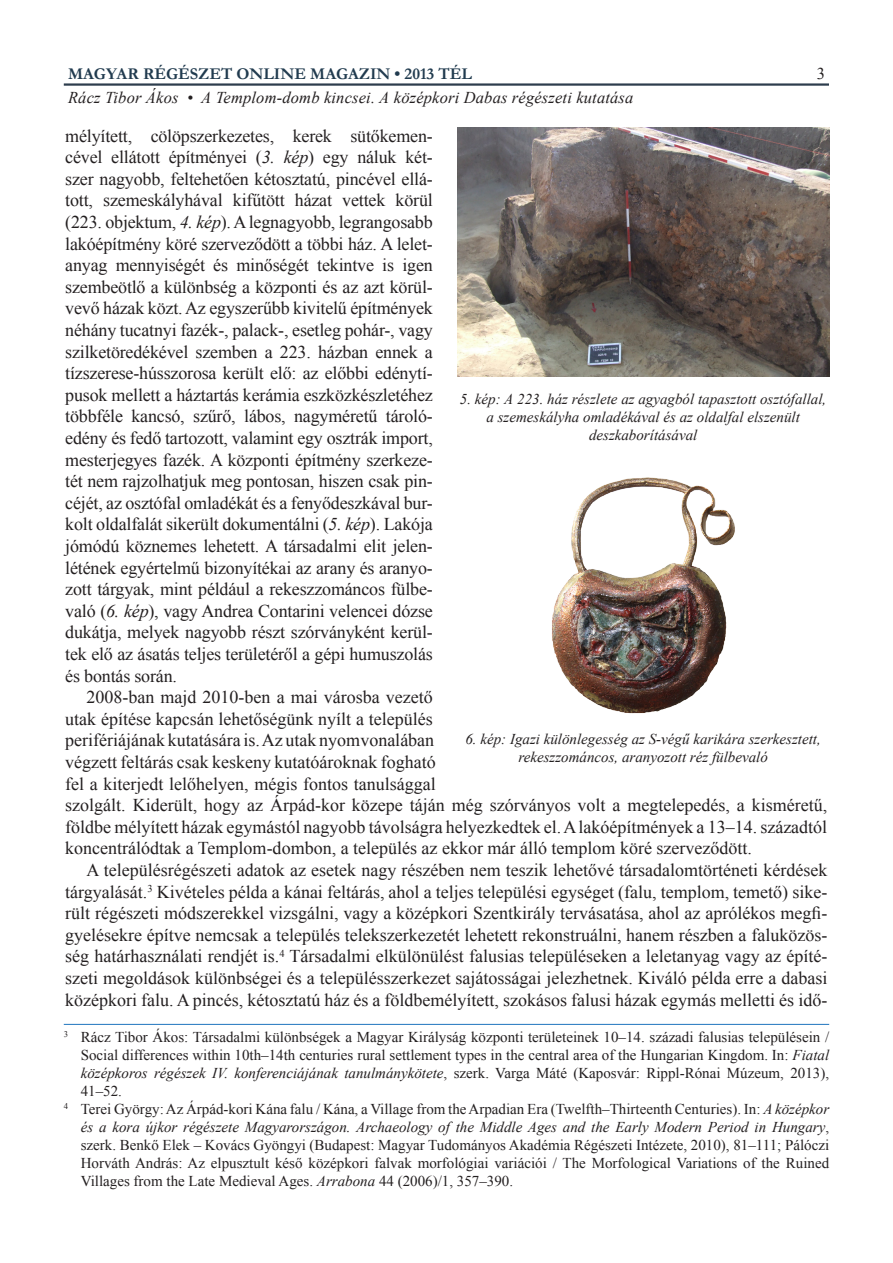
<style>
.page{position:relative;width:893px;height:1263px;background:#fff}
.page>*{position:absolute;margin:0;border:0;box-sizing:border-box;transform-origin:0 0}
.cikk_szoveg_print{font:18px/21.6px "Times New Roman";color:#231f20}
.labjegyzet{font:18px/21.6px "Times New Roman";letter-spacing:-.01em;color:#231f20;text-align:justify}
.t1{font:italic 16.5px "Times New Roman";letter-spacing:.01em;color:#231f20}
.t2{font:700 16.5px "Garamond";color:#213b4f}
.t3{font:16.5px "Times New Roman";color:#231f20}
.labjegyzet-2{font:15px/18px "Times New Roman";color:#231f20;text-align:justify}
.kepala{font:italic 15px/18px "Times New Roman";color:#231f20;text-align:center}
.s1{font-style:italic}
</style>
<div class="page">
<hr style="left:64px;top:83px;width:765px;height:3px;background:#2d3d4d">
<hr style="left:64px;top:1024px;width:765px;height:1px;background:#3884c5">
<img style="left:457px;top:128px;width:372px;height:248px">
<img style="left:552px;top:477px;width:183px;height:237px">
<p class="t2" style="left:68px;top:62px;width:405px">MAGYAR RÉGÉSZET ONLINE MAGAZIN • 2013 TÉL</p>
<p class="t1" style="left:68px;top:87px;width:567px">Rácz Tibor Ákos • A Templom-domb kincsei. A középkori Dabas régészeti kutatása</p>
<p class="t3" style="left:817px;top:62px;width:10px">3</p>
<p class="labjegyzet" style="left:65px;top:124px;width:369px">mélyített, cölöpszerkezetes, kerek sütőkemen&shy;cével ellátott építményei (<span class="s1">3. kép</span>) egy náluk két&shy;szer nagyobb, feltehetően kétosztatú, pincével ellá&shy;tott, szemeskályhával kifűtött házat vettek körül (223. objektum, <span class="s1">4. kép</span>). A legnagyobb, legrangosabb lakóépítmény köré szerveződött a többi ház. A lelet&shy;anyag mennyiségét és minőségét tekintve is igen szembeötlő a különbség a központi és az azt körül&shy;vevő házak közt. Az egyszerűbb kivitelű építmények néhány tucatnyi fazék-, palack-, esetleg pohár-, vagy szilketöredékével szemben a 223. házban ennek a tízszerese-hússzorosa került elő: az előbbi edénytí&shy;pusok mellett a háztartás kerámia eszközkészletéhez többféle kancsó, szűrő, lábos, nagyméretű tároló&shy;edény és fedő tartozott, valamint egy osztrák import, mesterjegyes fazék. A központi építmény szerkeze&shy;tét nem rajzolhatjuk meg pontosan, hiszen csak pin&shy;céjét, az osztófal omladékát és a fenyődeszkával bur&shy;kolt oldalfalát sikerült dokumentálni (<span class="s1">5. kép</span>). Lakója jómódú köznemes lehetett. A társadalmi elit jelen&shy;létének egyértelmű bizonyítékai az arany és aranyo&shy;zott tárgyak, mint például a rekeszzománcos fülbe&shy;való (<span class="s1">6. kép</span>), vagy Andrea Contarini velencei dózse dukátja, melyek nagyobb részt szórványként kerül&shy;tek elő az ásatás teljes területéről a gépi humuszolás és bontás során.</p>
<p class="cikk_szoveg_print" style="left:65px;top:686px;width:763px;text-indent:21px">2008-ban majd 2010-ben a mai városba vezető<br>utak építése kapcsán lehetőségünk nyílt a település<br>perifériájának kutatására is. Az utak nyomvonalában<br>végzett feltárás csak keskeny kutatóároknak fogható<br>fel a kiterjedt lelőhelyen, mégis fontos tanulsággal<br>szolgált. Kiderült, hogy az Árpád-kor közepe táján még szórványos volt a megtelepedés, a kisméretű, földbe mélyített házak egymástól nagyobb távolságra helyezkedtek el. A lakóépítmények a 13–14. századtól koncentrálódtak a Templom-dombon, a település az ekkor már álló templom köré szerveződött.</p>
<p class="cikk_szoveg_print" style="left:65px;top:859px;width:764px;text-align:justify;text-indent:21px">A településrégészeti adatok az esetek nagy részében nem teszik lehetővé társadalomtörténeti kérdések tárgyalását.<sup>3</sup> Kivételes példa a kánai feltárás, ahol a teljes települési egységet (falu, templom, temető) sike&shy;rült régészeti módszerekkel vizsgálni, vagy a középkori Szentkirály tervásatása, ahol az aprólékos megfi&shy;gyelésekre építve nemcsak a település telekszerkezetét lehetett rekonstruálni, hanem részben a faluközös&shy;ség határhasználati rendjét is.<sup>4</sup> Társadalmi elkülönülést falusias településeken a leletanyag vagy az építé&shy;szeti megoldások különbségei és a településszerkezet sajátosságai jelezhetnek. Kiváló példa erre a dabasi középkori falu. A pincés, kétosztatú ház és a földbemélyített, szokásos falusi házak egymás melletti és idő-</p>
<p class="labjegyzet-2" style="left:81px;top:1028px;width:750px;text-indent:-17px"><sup>3</sup> Rácz Tibor Ákos: Társadalmi különbségek a Magyar Királyság központi területeinek 10–14. századi falusias településein / Social differences within 10th–14th centuries rural settlement types in the central area of the Hungarian Kingdom. In: <span class="s1">Fiatal középkoros régészek IV. konferenciájának tanulmánykötete</span>, szerk. Varga Máté (Kaposvár: Rippl-Rónai Múzeum, 2013), 41–52.</p>
<p class="labjegyzet-2" style="left:81px;top:1100px;width:750px;text-indent:-17px"><sup>4</sup> Terei György: Az Árpád-kori Kána falu / Kána, a Village from the Arpadian Era (Twelfth–Thirteenth Centuries). In: <span class="s1">A középkor és a kora újkor régészete Magyarországon. Archaeology of the Middle Ages and the Early Modern Period in Hungary</span>, szerk. Benkő Elek – Kovács Gyöngyi (Budapest: Magyar Tudományos Akadémia Régészeti Intézete, 2010), 81–111; Pálóczi Horváth András: Az elpusztult késő középkori falvak morfológiai variációi / The Morfological Variations of the Ruined Villages from the Late Medieval Ages. <span class="s1">Arrabona</span> 44 (2006)/1, 357–390.</p>
<p class="kepala" style="left:460px;top:389px;width:368px">5. kép: A 223. ház részlete az agyagból tapasztott osztófallal, a szemeskályha omladékával és az oldalfal elszenült deszkaborításával</p>
<p class="kepala" style="left:465px;top:729px;width:357px">6. kép: Igazi különlegesség az S-végű karikára szerkesztett, rekeszzománcos, aranyozott réz fülbevaló</p>
</div>
